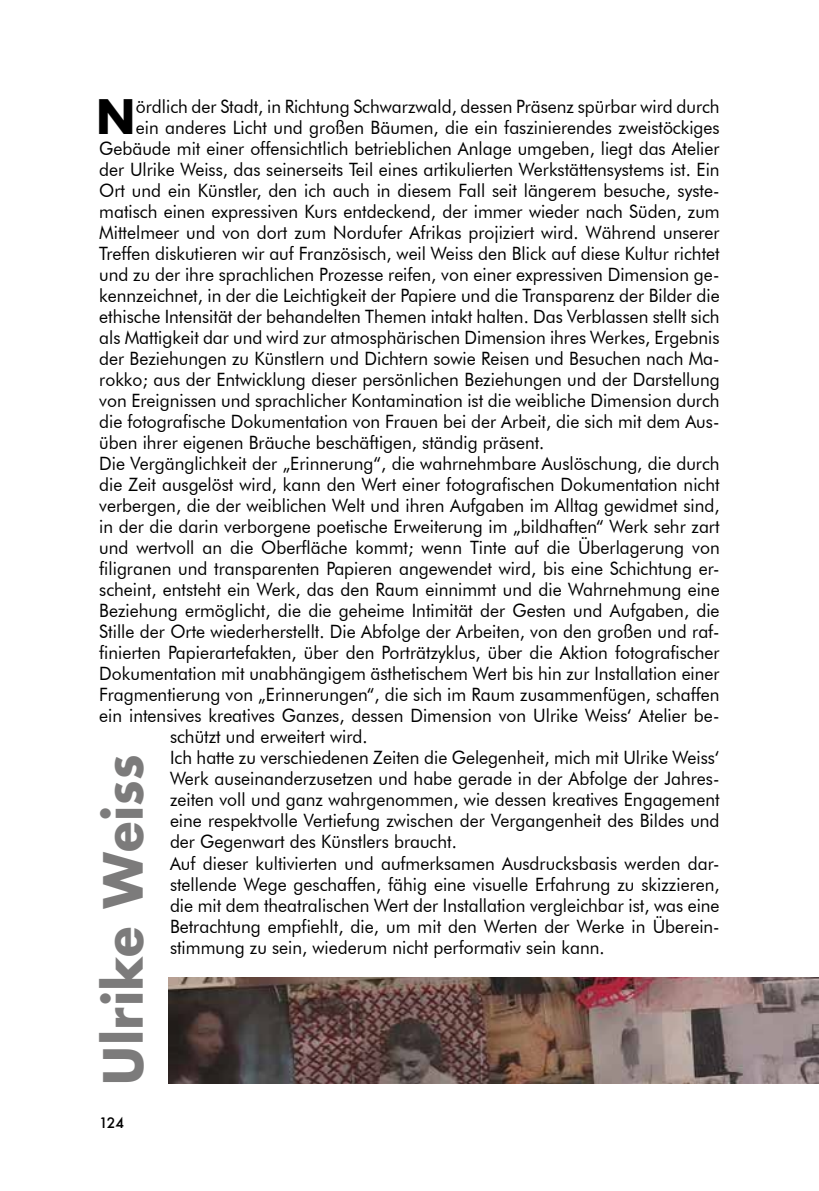
<style>
.page{position:relative;width:819px;height:1191px;background:#fff}
.page>*{position:absolute;margin:0;border:0;box-sizing:border-box;transform-origin:0 0}
.t1{font:700 52.5px "Futura";color:#7c7b7b;scale:.95 1}
.t2{font:700 46.2px "Futura";color:#000;scale:.95 1}
.t3{font:18.38px "Futura BT";color:#000;scale:.95 1}
.t4{font:500 14px "Futura";color:#000}
</style>
<div class="page">
<img style="left:169px;top:977px;width:650px;height:106px">
<h2 class="t2" style="left:96px;top:83px;width:44px">N</h2>
<p class="t3" style="left:136px;top:95px;width:616px">ördlich der Stadt, in Richtung Schwarzwald, dessen Präsenz spürbar wird durch</p>
<p class="t3" style="left:136px;top:116px;width:616px">ein anderes Licht und großen Bäumen, die ein faszinierendes zweistöckiges</p>
<p class="t3" style="left:99px;top:137px;width:654px">Gebäude mit einer offensichtlich betrieblichen Anlage umgeben, liegt das Atelier</p>
<p class="t3" style="left:99px;top:158px;width:654px">der Ulrike Weiss, das seinerseits Teil eines artikulierten Werkstättensystems ist. Ein</p>
<p class="t3" style="left:99px;top:179px;width:654px">Ort und ein Künstler, den ich auch in diesem Fall seit längerem besuche, syste-</p>
<p class="t3" style="left:99px;top:200px;width:654px">matisch einen expressiven Kurs entdeckend, der immer wieder nach Süden, zum</p>
<p class="t3" style="left:99px;top:221px;width:654px">Mittelmeer und von dort zum Nordufer Afrikas projiziert wird. Während unserer</p>
<p class="t3" style="left:99px;top:242px;width:654px">Treffen diskutieren wir auf Französisch, weil Weiss den Blick auf diese Kultur richtet</p>
<p class="t3" style="left:99px;top:263px;width:654px">und zu der ihre sprachlichen Prozesse reifen, von einer expressiven Dimension ge-</p>
<p class="t3" style="left:99px;top:284px;width:654px">kennzeichnet, in der die Leichtigkeit der Papiere und die Transparenz der Bilder die</p>
<p class="t3" style="left:99px;top:305px;width:654px">ethische Intensität der behandelten Themen intakt halten. Das Verblassen stellt sich</p>
<p class="t3" style="left:99px;top:326px;width:654px">als Mattigkeit dar und wird zur atmosphärischen Dimension ihres Werkes, Ergebnis</p>
<p class="t3" style="left:99px;top:347px;width:654px">der Beziehungen zu Künstlern und Dichtern sowie Reisen und Besuchen nach Ma-</p>
<p class="t3" style="left:99px;top:368px;width:654px">rokko; aus der Entwicklung dieser persönlichen Beziehungen und der Darstellung</p>
<p class="t3" style="left:99px;top:389px;width:654px">von Ereignissen und sprachlicher Kontamination ist die weibliche Dimension durch</p>
<p class="t3" style="left:99px;top:410px;width:654px">die fotografische Dokumentation von Frauen bei der Arbeit, die sich mit dem Aus-</p>
<p class="t3" style="left:99px;top:431px;width:470px">üben ihrer eigenen Bräuche beschäftigen, ständig präsent.</p>
<p class="t3" style="left:99px;top:452px;width:654px">Die Vergänglichkeit der „Erinnerung“, die wahrnehmbare Auslöschung, die durch</p>
<p class="t3" style="left:99px;top:473px;width:654px">die Zeit ausgelöst wird, kann den Wert einer fotografischen Dokumentation nicht</p>
<p class="t3" style="left:99px;top:494px;width:654px">verbergen, die der weiblichen Welt und ihren Aufgaben im Alltag gewidmet sind,</p>
<p class="t3" style="left:99px;top:515px;width:654px">in der die darin verborgene poetische Erweiterung im „bildhaften“ Werk sehr zart</p>
<p class="t3" style="left:99px;top:536px;width:654px">und wertvoll an die Oberfläche kommt; wenn Tinte auf die Überlagerung von</p>
<p class="t3" style="left:99px;top:557px;width:654px">filigranen und transparenten Papieren angewendet wird, bis eine Schichtung er-</p>
<p class="t3" style="left:99px;top:578px;width:654px">scheint, entsteht ein Werk, das den Raum einnimmt und die Wahrnehmung eine</p>
<p class="t3" style="left:99px;top:599px;width:654px">Beziehung ermöglicht, die die geheime Intimität der Gesten und Aufgaben, die</p>
<p class="t3" style="left:99px;top:620px;width:654px">Stille der Orte wiederherstellt. Die Abfolge der Arbeiten, von den großen und raf-</p>
<p class="t3" style="left:99px;top:641px;width:654px">finierten Papierartefakten, über den Porträtzyklus, über die Aktion fotografischer</p>
<p class="t3" style="left:99px;top:662px;width:654px">Dokumentation mit unabhängigem ästhetischem Wert bis hin zur Installation einer</p>
<p class="t3" style="left:99px;top:683px;width:654px">Fragmentierung von „Erinnerungen“, die sich im Raum zusammenfügen, schaffen</p>
<p class="t3" style="left:99px;top:704px;width:654px">ein intensives kreatives Ganzes, dessen Dimension von Ulrike Weiss‘ Atelier be-</p>
<p class="t3" style="left:170px;top:725px;width:209px">schützt und erweitert wird.</p>
<p class="t3" style="left:170px;top:746px;width:580px">Ich hatte zu verschiedenen Zeiten die Gelegenheit, mich mit Ulrike Weiss‘</p>
<p class="t3" style="left:170px;top:767px;width:580px">Werk auseinanderzusetzen und habe gerade in der Abfolge der Jahres-</p>
<p class="t3" style="left:170px;top:788px;width:580px">zeiten voll und ganz wahrgenommen, wie dessen kreatives Engagement</p>
<p class="t3" style="left:170px;top:809px;width:580px">eine respektvolle Vertiefung zwischen der Vergangenheit des Bildes und</p>
<p class="t3" style="left:170px;top:830px;width:303px">der Gegenwart des Künstlers braucht.</p>
<p class="t3" style="left:170px;top:851px;width:580px">Auf dieser kultivierten und aufmerksamen Ausdrucksbasis werden dar-</p>
<p class="t3" style="left:170px;top:872px;width:580px">stellende Wege geschaffen, fähig eine visuelle Erfahrung zu skizzieren,</p>
<p class="t3" style="left:170px;top:893px;width:580px">die mit dem theatralischen Wert der Installation vergleichbar ist, was eine</p>
<p class="t3" style="left:170px;top:914px;width:580px">Betrachtung empfiehlt, die, um mit den Werten der Werke in Überein-</p>
<p class="t3" style="left:170px;top:935px;width:459px">stimmung zu sein, wiederum nicht performativ sein kann.</p>
<h1 class="t1" style="left:85px;top:1085px;width:349px;rotate:-90deg">Ulrike Weiss</h1>
<p class="t4" style="left:99px;top:1113px;width:26px">124</p>
</div>
